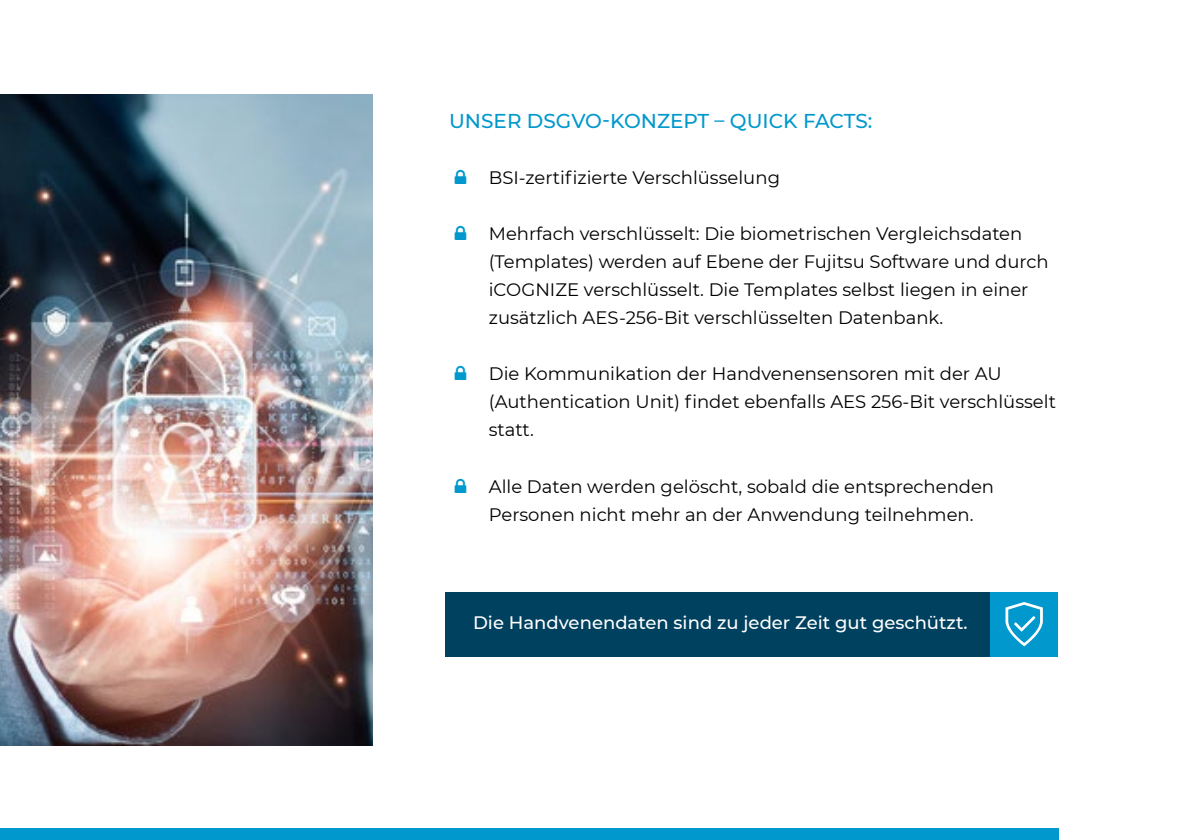
<style>
.page{position:relative;width:1191px;height:840px;background:#fff}
.page>*{position:absolute;margin:0;border:0;box-sizing:border-box;transform-origin:0 0}
.Headlines_2{font:500 20px "Montserrat";color:#0098cd}
.t1{font:18px/28px "Montserrat";color:#000}
.Copy{font:500 18px "Montserrat";color:#fff}
</style>
<div class="page">
<img style="left:0;top:94px;width:372px;height:651px">
<div style="left:445px;top:591px;width:545px;height:65px;background:#00415f"></div>
<div style="left:990px;top:591px;width:67px;height:65px;background:#0098cd"></div>
<svg style="left:1005px;top:602px;width:37px;height:44px"></svg>
<div style="left:0;top:828px;width:1058px;height:11px;background:#0098cd"></div>
<p class="Headlines_2" style="left:449px;top:107px;width:424px">UNSER DSGVO-KONZEPT – QUICK FACTS:</p>
<p class="t1" style="left:489px;top:163px;width:293px">BSI-zertifizierte Verschlüsselung</p>
<p class="t1" style="left:489px;top:219px;width:561px">Mehrfach verschlüsselt: Die biometrischen Vergleichsdaten (Templates) werden auf Ebene der Fujitsu Software und durch iCOGNIZE verschlüsselt. Die Templates selbst liegen in einer zusätzlich AES-256-Bit verschlüsselten Datenbank.</p>
<p class="t1" style="left:489px;top:359px;width:569px">Die Kommunikation der Handvenensensoren mit der AU (Authentication Unit) findet ebenfalls AES 256-Bit verschlüsselt statt.</p>
<p class="t1" style="left:489px;top:471px;width:507px">Alle Daten werden gelöscht, sobald die entsprechenden<br>Personen nicht mehr an der Anwendung teilnehmen.</p>
<p class="Copy" style="left:473px;top:610px;width:496px">Die Handvenendaten sind zu jeder Zeit gut geschützt.</p>
</div>
